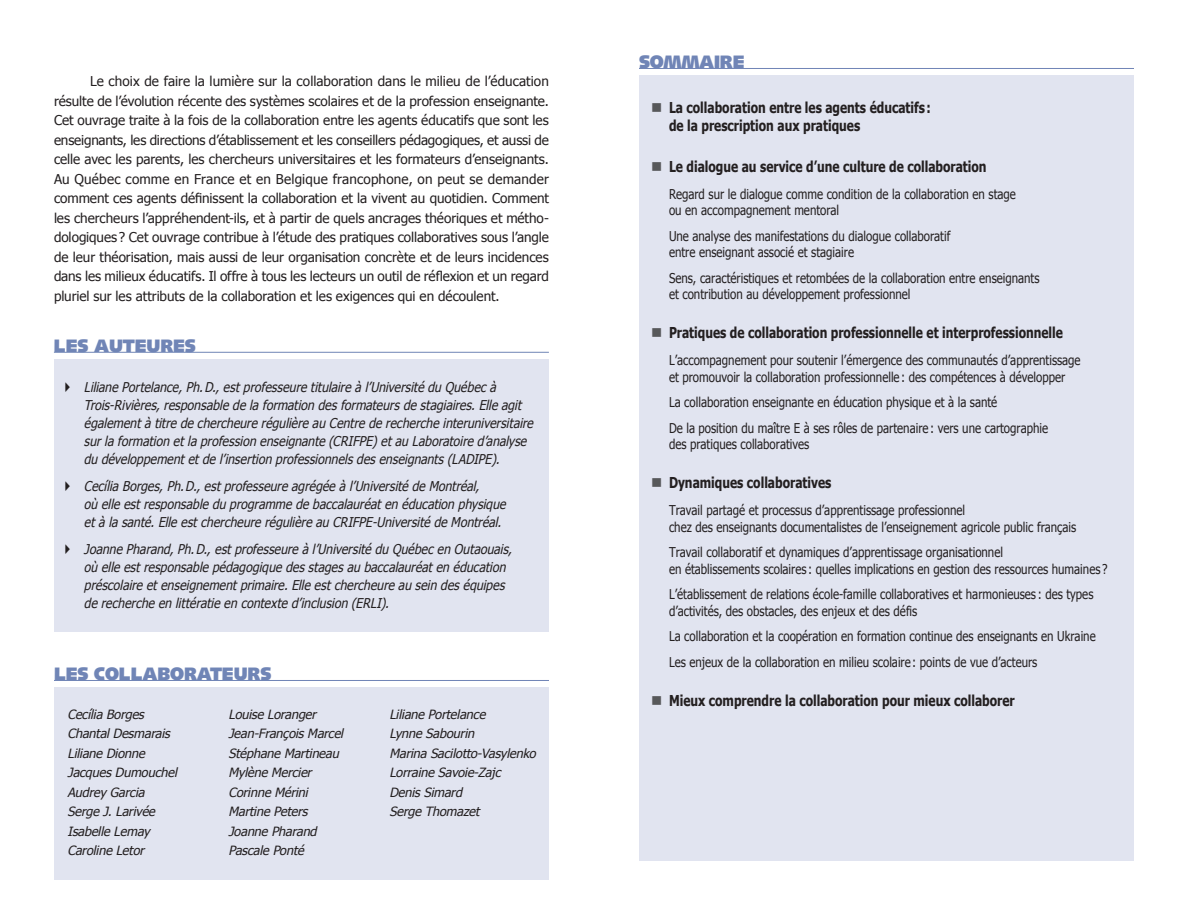
<style>
.page{position:relative;width:1188px;height:918px;background:#fff}
.page>*{position:absolute;margin:0;border:0;box-sizing:border-box;transform-origin:0 0}
._10-Titre__Auteurs{font:900 18px "Syntax LT";letter-spacing:-.01em;color:#7085b6}
._13-Sommaire_niveau{font:700 15px/18px "Tahoma";color:#231f20;scale:.8 1}
._14-Sommaire_niveau{font:13.5px/16.5px "Tahoma";color:#231f20;scale:.85 1}
._09-Texte_suivant{font:13.5px/19.5px "Tahoma";letter-spacing:-.005em;color:#231f20;text-align:justify}
._11-Descriptif_auteu{font:italic 13.5px/18px "Tahoma";color:#231f20;scale:.9 1}
._12-Collaborateurs{font:italic 12.75px/19.5px "Tahoma";letter-spacing:-.01em;color:#231f20}
.s1{color:#57585a}
</style>
<div class="page">
<div style="left:639px;top:75px;width:495px;height:786px;background:#e1e4f0"></div>
<div style="left:54px;top:687px;width:495px;height:193px;background:#e1e4f0"></div>
<div style="left:54px;top:359px;width:495px;height:273px;background:#e1e4f0"></div>
<hr style="left:639px;top:68px;width:495px;height:1px;background:#7085b6">
<hr style="left:54px;top:680px;width:495px;height:1px;background:#7085b6">
<hr style="left:54px;top:352px;width:495px;height:1px;background:#7085b6">
<p class="_09-Texte_suivant" style="left:54px;top:71px;width:496px;text-indent:36px">Le choix de faire la lumière sur la collaboration dans le milieu de l’éducation résulte de l’évolution récente des systèmes scolaires et de la profession enseignante.<br>Cet ouvrage traite à la fois de la collaboration entre les agents éducatifs que sont les enseignants, les directions d’établissement et les conseillers pédagogiques, et aussi de celle avec les parents, les chercheurs universitaires et les formateurs d’enseignants.<br>Au Québec comme en France et en Belgique francophone, on peut se demander comment ces agents définissent la collaboration et la vivent au quotidien. Comment les chercheurs l’appréhendent-ils, et à partir de quels ancrages théoriques et métho&shy;dologiques? Cet ouvrage contribue à l’étude des pratiques collaboratives sous l’angle de leur théorisation, mais aussi de leur organisation concrète et de leurs incidences dans les milieux éducatifs. Il offre à tous les lecteurs un outil de réflexion et un regard pluriel sur les attributs de la collaboration et les exigences qui en découlent.</p>
<p class="_10-Titre__Auteurs" style="left:54px;top:335px;width:144px">LES AUTEURES</p>
<p class="_11-Descriptif_auteu" style="left:84px;top:378px;width:504px">LilianePortelance,Ph.D.,estprofesseuretitulaireàl’Universitédu Québecà Trois-Rivières,responsabledelaformation desformateursdestagiaires.Elleagit égalementàtitredechercheurerégulièreau Centrederechercheinteruniversitaire surlaformation etlaprofession enseignante(CRIFPE)etau Laboratoired’analyse du développementetdel’insertion professionnelsdesenseignants(LADIPE).</p>
<p class="_11-Descriptif_auteu" style="left:84px;top:477px;width:474px">CecíliaBorges,Ph.D.,estprofesseureagrégéeàl’UniversitédeMontréal,<br>où elleestresponsabledu programmedebaccalauréaten éducation physique etàlasanté.Elleestchercheurerégulièreau CRIFPE-UniversitédeMontréal.</p>
<p class="_11-Descriptif_auteu" style="left:84px;top:540px;width:481px">JoannePharand,Ph.D.,estprofesseureàl’Universitédu Québecen Outaouais, où elleestresponsablepédagogiquedesstagesau baccalauréaten éducation préscolaireetenseignementprimaire.Elleestchercheureau sein deséquipes derechercheen littératieen contexted’inclusion (ERLI).</p>
<p class="_10-Titre__Auteurs" style="left:54px;top:663px;width:219px">LES COLLABORATEURS</p>
<p class="_12-Collaborateurs" style="left:68px;top:704px;width:114px">Cecília Borges<br>ChantalDesmarais<br>Liliane Dionne<br>JacquesDumouchel<br>Audrey Garcia<br>Serge J.Larivée<br>Isabelle Lemay<br>Caroline Letor</p>
<p class="_12-Collaborateurs" style="left:228px;top:704px;width:120px">Louise Loranger<br>Jean-FrançoisMarcel<br>Stéphane Martineau<br>Mylène Mercier<br>Corinne Mérini<br>Martine Peters<br>Joanne Pharand<br>Pascale Ponté</p>
<p class="_12-Collaborateurs" style="left:389px;top:704px;width:151px">Liliane Portelance<br>Lynne Sabourin<br>Marina Sacilotto-Vasylenko<br>Lorraine Savoie-Zajc<br>DenisSimard<br>Serge Thomazet</p>
<p class="_10-Titre__Auteurs" style="left:639px;top:51px;width:107px">SOMMAIRE</p>
<p class="_13-Sommaire_niveau" style="left:669px;top:98px;width:329px;text-indent:-18px"><span class="s1">■</span> La collaboration entre les agents éducatifs: de la prescription aux pratiques</p>
<p class="_13-Sommaire_niveau" style="left:651px;top:156px;width:421px"><span class="s1">■</span> Le dialogue au service d’une culture de collaboration</p>
<p class="_14-Sommaire_niveau" style="left:669px;top:185px;width:410px">Regard sur le dialogue comme condition de la collaboration en stage ou en accompagnement mentoral</p>
<p class="_14-Sommaire_niveau" style="left:669px;top:227px;width:333px">Une analyse des manifestations du dialogue collaboratif entre enseignant associé et stagiaire</p>
<p class="_14-Sommaire_niveau" style="left:669px;top:269px;width:437px">Sens, caractéristiques et retombées de la collaboration entre enseignants et contribution au développement professionnel</p>
<p class="_13-Sommaire_niveau" style="left:651px;top:323px;width:516px"><span class="s1">■</span> Pratiques de collaboration professionnelle et interprofessionnelle</p>
<p class="_14-Sommaire_niveau" style="left:669px;top:352px;width:486px">L’accompagnement pour soutenir l’émergence des communautés d’apprentissage et promouvoir la collaboration professionnelle : des compétences à développer</p>
<p class="_14-Sommaire_niveau" style="left:669px;top:394px;width:388px">La collaboration enseignante en éducation physique et à la santé</p>
<p class="_14-Sommaire_niveau" style="left:669px;top:419px;width:448px">De la position du maître E à ses rôles de partenaire : vers une cartographie des pratiques collaboratives</p>
<p class="_13-Sommaire_niveau" style="left:651px;top:473px;width:227px"><span class="s1">■</span> Dynamiques collaboratives</p>
<p class="_14-Sommaire_niveau" style="left:669px;top:502px;width:481px">Travail partagé et processus d’apprentissage professionnel<br>chez des enseignants documentalistes de l’enseignement agricole public français</p>
<p class="_14-Sommaire_niveau" style="left:669px;top:544px;width:517px">Travail collaboratif et dynamiques d’apprentissage organisationnel<br>en établissements scolaires : quelles implications en gestion des ressources humaines ?</p>
<p class="_14-Sommaire_niveau" style="left:669px;top:586px;width:501px">L’établissement de relations école-famille collaboratives et harmonieuses : des types d’activités, des obstacles, des enjeux et des défis</p>
<p class="_14-Sommaire_niveau" style="left:669px;top:628px;width:504px">La collaboration et la coopération en formation continue des enseignants en Ukraine</p>
<p class="_14-Sommaire_niveau" style="left:669px;top:653px;width:435px">Les enjeux de la collaboration en milieu scolaire : points de vue d’acteurs</p>
<p class="_13-Sommaire_niveau" style="left:651px;top:690px;width:456px"><span class="s1">■</span> Mieux comprendre la collaboration pour mieux collaborer</p>
</div>
